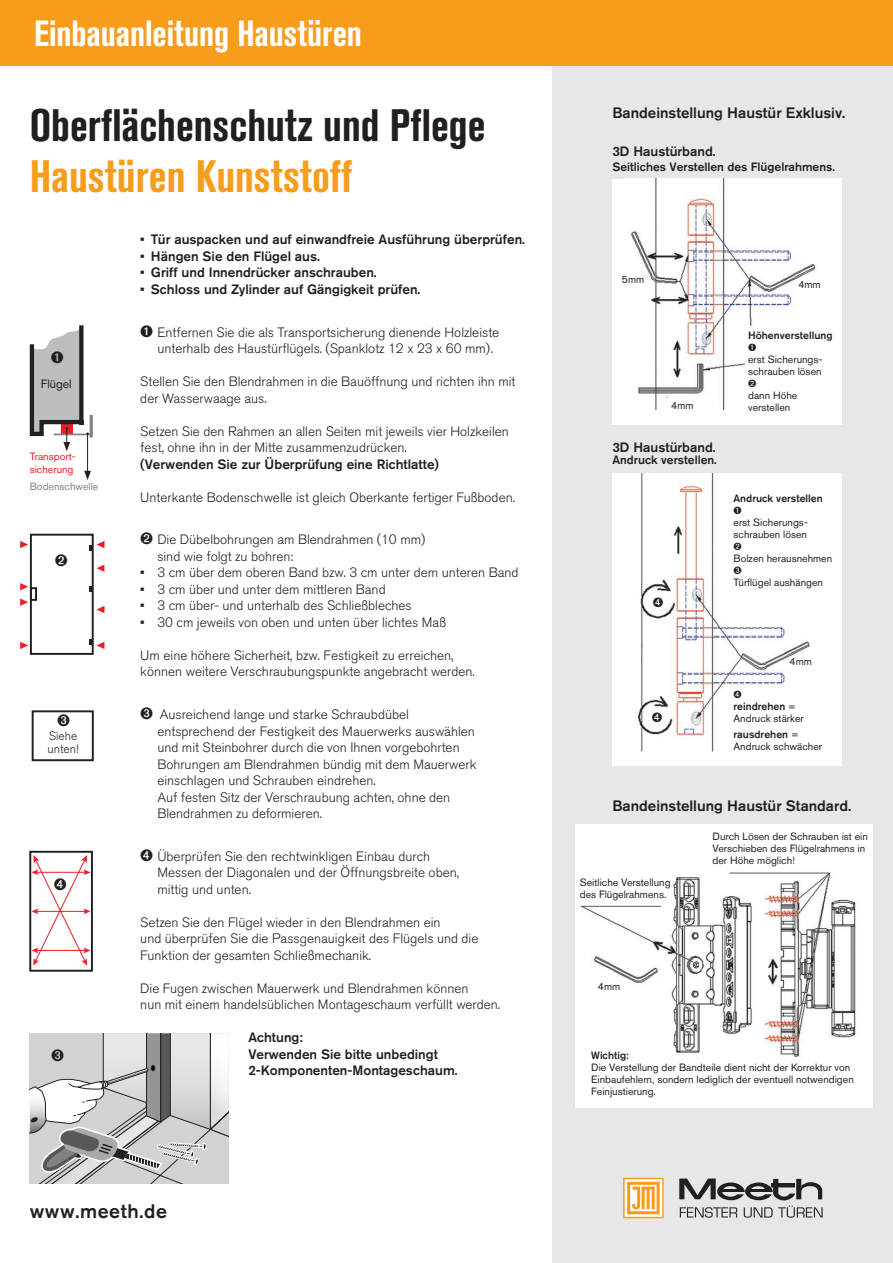
<style>
.page{position:relative;width:893px;height:1263px;background:#fff}
.page>*{position:absolute;margin:0;border:0;box-sizing:border-box;transform-origin:0 0}
.t1{font:700 condensed 45px "Akzidenz Grotesk BQ";color:#231f20}
.t2{font:700 condensed 45px "Akzidenz Grotesk BQ";color:#f89c1c}
.t3{font:700 condensed 36px "Akzidenz Grotesk BQ";color:#fff}
.t4{font:500 19.5px "Akzidenz Grotesk BQ";letter-spacing:.03em;color:#231f20}
.t5{font:500 15px "Akzidenz Grotesk BQ";color:#231f20}
.t6{font:300 13.5px/16.5px "Akzidenz Grotesk BQ";color:#231f20}
.t7{font:500 13.5px/16.5px "Akzidenz Grotesk BQ";color:#231f20}
.t8{font:500 12px "Akzidenz Grotesk BQ";color:#231f20}
.t9{font:300 12px/13.5px "Akzidenz Grotesk BQ";color:#231f20}
.t10{font:12px "Akzidenz Grotesk BQ";color:#231f20}
.t11{font:10.5px/12px "Akzidenz Grotesk BQ";color:#231f20}
.t12{font:500 10.5px "Akzidenz Grotesk BQ";color:#231f20}
.t13{font:10.5px/12.6px "Akzidenz Grotesk BQ";color:#ee1d23}
.t14{font:10.5px "Akzidenz Grotesk BQ";color:#808285}
.s1{font-weight:500}
</style>
<div class="page">
<div style="left:553px;top:0;width:340px;height:1263px;background:#e6e7e9"></div>
<hr style="left:54px;top:434px;width:38px;height:1px;background:#808285">
<hr style="left:90px;top:415px;width:3px;height:22px;background:#808285">
<hr style="left:87px;top:434px;width:1px;height:39px;background:#231f20">
<svg style="left:84px;top:471px;width:7px;height:9px"></svg>
<div style="left:30px;top:534px;width:64px;height:121px;border:2px solid #231f20"></div>
<svg style="left:89px;top:587px;width:4px;height:5px"></svg>
<div style="left:30px;top:587px;width:7px;height:14px;border:2px solid #231f20"></div>
<svg style="left:20px;top:541px;width:8px;height:7px"></svg>
<svg style="left:20px;top:583px;width:8px;height:7px"></svg>
<svg style="left:20px;top:598px;width:8px;height:8px"></svg>
<svg style="left:20px;top:642px;width:8px;height:7px"></svg>
<svg style="left:89px;top:541px;width:15px;height:10px"></svg>
<svg style="left:97px;top:565px;width:7px;height:7px"></svg>
<svg style="left:97px;top:606px;width:7px;height:7px"></svg>
<svg style="left:89px;top:639px;width:15px;height:10px"></svg>
<div style="left:29px;top:851px;width:64px;height:121px;border:2px solid #231f20"></div>
<div style="left:0;top:0;width:893px;height:66px;background:#f89c1c"></div>
<svg style="left:623px;top:1178px;width:41px;height:40px;background:#fac883"></svg>
<svg style="left:679px;top:1178px;width:144px;height:39px"></svg>
<div style="left:32px;top:710px;width:62px;height:51px;border:2px solid #231f20"></div>
<img style="left:612px;top:473px;width:230px;height:292px">
<div style="left:719px;top:473px;width:123px;height:126px;background:#fff"></div>
<div style="left:575px;top:824px;width:297px;height:283px;background:#fff"></div>
<img style="left:580px;top:872px;width:276px;height:185px">
<div style="left:612px;top:179px;width:230px;height:245px;background:#fff"></div>
<img style="left:631px;top:179px;width:185px;height:232px">
<div style="left:793px;top:179px;width:49px;height:75px;background:#fff"></div>
<div style="left:764px;top:179px;width:78px;height:34px;background:#fff"></div>
<svg style="left:30px;top:325px;width:59px;height:126px"></svg>
<svg style="left:31px;top:855px;width:59px;height:110px"></svg>
<svg style="left:30px;top:1033px;width:199px;height:151px;background:#c4c5c6"></svg>
<svg style="left:734px;top:690px;width:7px;height:8px"></svg>
<svg style="left:653px;top:597px;width:10px;height:10px"></svg>
<svg style="left:652px;top:713px;width:10px;height:9px"></svg>
<svg style="left:748px;top:343px;width:8px;height:8px"></svg>
<svg style="left:748px;top:379px;width:8px;height:8px"></svg>
<h2 class="t3" style="left:34px;top:13px;width:329px">Einbauanleitung Haustüren</h2>
<h1 class="t1" style="left:30px;top:100px;width:457px">Oberflächenschutz und Pflege</h1>
<h1 class="t2" style="left:30px;top:151px;width:324px">Haustüren Kunststoff</h1>
<p class="t10" style="left:41px;top:376px;width:32px">Flügel</p>
<p class="t13" style="left:30px;top:450px;width:47px">Transport&shy;sicherung</p>
<p class="t14" style="left:30px;top:480px;width:70px">Bodenschwelle</p>
<p class="t9" style="left:48px;top:729px;width:33px">Siehe unten!</p>
<p class="t7" style="left:140px;top:231px;width:386px">• Tür auspacken und auf einwandfreie Ausführung überprüfen.</p>
<p class="t7" style="left:140px;top:248px;width:181px">• Hängen Sie den Flügel aus.</p>
<p class="t7" style="left:140px;top:264px;width:238px">• Griff und Innendrücker anschrauben.</p>
<p class="t7" style="left:140px;top:281px;width:282px">• Schloss und Zylinder auf Gängigkeit prüfen.</p>
<p class="t6" style="left:157px;top:324px;width:343px;text-indent:-17px">➊ Entfernen Sie die als Transportsicherung dienende Holzleiste unterhalb des Haustürflügels. (Spanklotz 12 x 23 x 60 mm).</p>
<p class="t6" style="left:140px;top:373px;width:377px">Stellen Sie den Blendrahmen in die Bauöffnung und richten ihn mit der Wasserwaage aus.</p>
<p class="t6" style="left:140px;top:423px;width:370px">Setzen Sie den Rahmen an allen Seiten mit jeweils vier Holzkeilen fest, ohne ihn in der Mitte zusammenzudrücken.</p>
<p class="t7" style="left:140px;top:455px;width:300px">(Verwenden Sie zur Überprüfung eine Richtlatte)</p>
<p class="t6" style="left:140px;top:489px;width:376px">Unterkante Bodenschwelle ist gleich Oberkante fertiger Fußboden.</p>
<p class="t6" style="left:157px;top:532px;width:270px;text-indent:-17px">➋ Die Dübelbohrungen am Blendrahmen (10 mm) sind wie folgt zu bohren:</p>
<p class="t6" style="left:140px;top:565px;width:380px"><span class="s1">•</span> 3 cm über dem oberen Band bzw. 3 cm unter dem unteren Band</p>
<p class="t6" style="left:140px;top:581px;width:247px"><span class="s1">•</span> 3 cm über und unter dem mittleren Band</p>
<p class="t6" style="left:140px;top:598px;width:273px"><span class="s1">•</span> 3 cm über- und unterhalb des Schließbleches</p>
<p class="t6" style="left:140px;top:614px;width:307px"><span class="s1">•</span> 30 cm jeweils von oben und unten über lichtes Maß</p>
<p class="t6" style="left:140px;top:647px;width:336px">Um eine höhere Sicherheit, bzw. Festigkeit zu erreichen, können weitere Verschraubungspunkte angebracht werden.</p>
<p class="t6" style="left:157px;top:706px;width:321px;text-indent:-17px">➌ Ausreichend lange und starke Schraubdübel entsprechend der Festigkeit des Mauerwerks auswählen und mit Steinbohrer durch die von Ihnen vorgebohrten Bohrungen am Blendrahmen bündig mit dem Mauerwerk einschlagen und Schrauben eindrehen.<br>Auf festen Sitz der Verschraubung achten, ohne den Blendrahmen zu deformieren.</p>
<p class="t6" style="left:157px;top:848px;width:303px;text-indent:-17px">➍ Überprüfen Sie den rechtwinkligen Einbau durch<br>Messen der Diagonalen und der Öffnungsbreite oben, mittig und unten.</p>
<p class="t6" style="left:140px;top:914px;width:340px">Setzen Sie den Flügel wieder in den Blendrahmen ein<br>und überprüfen Sie die Passgenauigkeit des Flügels und die<br>Funktion der gesamten Schließmechanik.</p>
<p class="t6" style="left:140px;top:980px;width:361px">Die Fugen zwischen Mauerwerk und Blendrahmen können<br>nun mit einem handelsüblichen Montageschaum verfüllt werden.</p>
<p class="t7" style="left:248px;top:1029px;width:211px">Achtung:<br>Verwenden Sie bitte unbedingt<br>2-Komponenten-Montageschaum.</p>
<h3 class="t4" style="left:30px;top:1199px;width:139px">www.meeth.de</h3>
<p class="t5" style="left:612px;top:104px;width:234px">Bandeinstellung Haustür Exklusiv.</p>
<p class="t7" style="left:612px;top:143px;width:105px">3D Haustürband.</p>
<p class="t8" style="left:612px;top:159px;width:224px">Seitliches Verstellen des Flügelrahmens.</p>
<p class="t11" style="left:622px;top:273px;width:24px">5mm</p>
<p class="t11" style="left:798px;top:278px;width:24px">4mm</p>
<p class="t11" style="left:671px;top:399px;width:24px">4mm</p>
<p class="t7" style="left:612px;top:439px;width:105px">3D Haustürband.</p>
<p class="t8" style="left:612px;top:452px;width:106px">Andruck verstellen.</p>
<p class="t12" style="left:748px;top:329px;width:86px">Höhenverstellung</p>
<p class="t11" style="left:748px;top:353px;width:76px">erst Sicherungs&shy;schrauben lösen</p>
<p class="t11" style="left:748px;top:389px;width:51px">dann Höhe verstellen</p>
<p class="t12" style="left:733px;top:492px;width:91px">Andruck verstellen</p>
<p class="t11" style="left:733px;top:516px;width:76px">erst Sicherungs&shy;schrauben lösen</p>
<p class="t11" style="left:733px;top:552px;width:100px">Bolzen herausnehmen</p>
<p class="t11" style="left:733px;top:576px;width:91px">Türflügel aushängen</p>
<p class="t11" style="left:790px;top:655px;width:24px">4mm</p>
<p class="t11" style="left:733px;top:700px;width:72px"><span class="s1">reindrehen</span> =<br>Andruck stärker</p>
<p class="t11" style="left:733px;top:729px;width:90px"><span class="s1">rausdrehen</span> =<br>Andruck schwächer</p>
<p class="t5" style="left:612px;top:797px;width:240px">Bandeinstellung Haustür Standard.</p>
<p class="t11" style="left:580px;top:876px;width:92px">Seitliche Verstellung des Flügelrahmens.</p>
<p class="t11" style="left:598px;top:980px;width:24px">4mm</p>
<p class="t11" style="left:713px;top:830px;width:157px">Durch Lösen der Schrauben ist ein<br>Verschieben des Flügelrahmens in der Höhe möglich!</p>
<p class="t12" style="left:591px;top:1049px;width:39px">Wichtig:</p>
<p class="t11" style="left:591px;top:1062px;width:264px">Die Verstellung der Bandteile dient nicht der Korrektur von<br>Einbaufehlern, sondern lediglich der eventuell notwendigen<br>Feinjustierung.</p>
</div>
